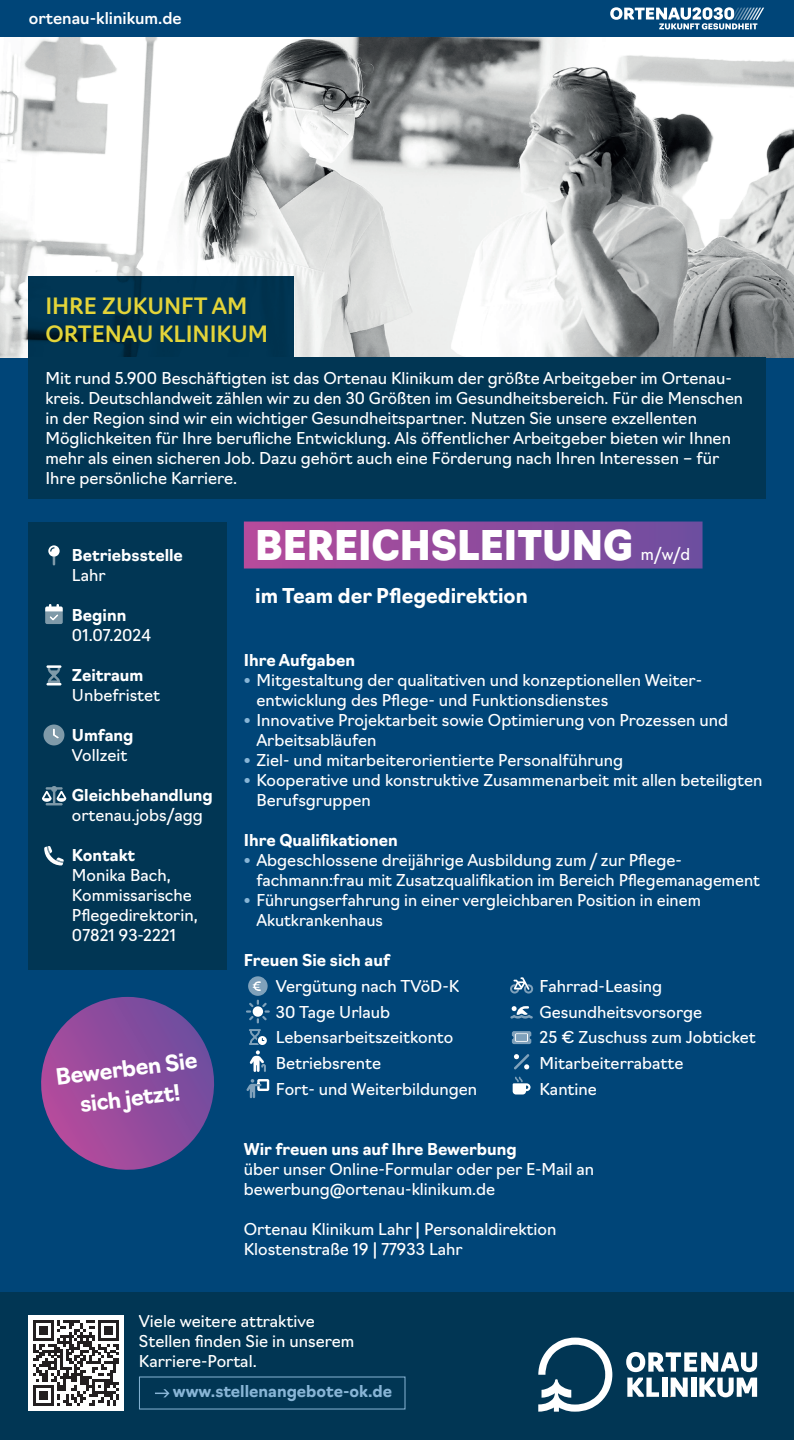
<style>
.page{position:relative;width:794px;height:1440px;background:#fff}
.page>*{position:absolute;margin:0;border:0;box-sizing:border-box;transform-origin:0 0}
.t1{font:900 40px "Navigo";color:#fff}
.t2{font:500 22px/28px "Navigo";color:#e4d439}
.t3{font:700 22px/30px "Navigo";color:#fff;text-align:center}
.t4{font:700 20px "Navigo";color:#fff}
.t5{font:16px/20px "Navigo";color:#fff}
.t6{font:700 16px "Navigo";color:#fff}
.t7{font:700 16px "Navigo";color:#88b5d6}
.t8{font:500 16px "Navigo";color:#fff}
.s1{font-family:"Dax Pro";font-weight:700;font-stretch:expanded;color:#88b5d6}
</style>
<div class="page">
<div style="left:0;top:357px;width:794px;height:1083px;background:#004578"></div>
<img style="left:0;top:37px;width:794px;height:320px">
<div style="left:244px;top:522px;width:458px;height:47px;background:linear-gradient(to right,#b64a9c,#6c4d9f)"></div>
<svg style="left:246px;top:976px;width:24px;height:47px"></svg>
<svg style="left:249px;top:1029px;width:18px;height:43px"></svg>
<svg style="left:246px;top:1079px;width:23px;height:19px"></svg>
<svg style="left:510px;top:977px;width:24px;height:17px"></svg>
<svg style="left:510px;top:1006px;width:23px;height:13px"></svg>
<svg style="left:512px;top:1031px;width:19px;height:13px"></svg>
<svg style="left:514px;top:1054px;width:15px;height:15px"></svg>
<svg style="left:512px;top:1077px;width:18px;height:18px"></svg>
<div style="left:0;top:1293px;width:794px;height:147px;background:#013654"></div>
<div style="left:28px;top:1315px;width:95px;height:95px;background:#fff"></div>
<svg style="left:33px;top:1320px;width:86px;height:85px"></svg>
<svg style="left:155px;top:1389px;width:14px;height:8px"></svg>
<svg style="left:538px;top:1338px;width:74px;height:74px"></svg>
<svg style="left:627px;top:1378px;width:32px;height:19px"></svg>
<div style="left:662px;top:1378px;width:5px;height:19px;background:#fff"></div>
<svg style="left:670px;top:1378px;width:17px;height:19px"></svg>
<div style="left:691px;top:1378px;width:5px;height:19px;background:#fff"></div>
<svg style="left:699px;top:1378px;width:58px;height:19px"></svg>
<svg style="left:626px;top:1352px;width:131px;height:20px"></svg>
<div style="left:28px;top:522px;width:199px;height:448px;background:#013654"></div>
<svg style="left:48px;top:545px;width:12px;height:20px"></svg>
<svg style="left:45px;top:604px;width:18px;height:20px"></svg>
<hr style="left:46px;top:665px;width:15px;height:3px;background:#fff">
<svg style="left:46px;top:668px;width:15px;height:17px"></svg>
<svg style="left:43px;top:725px;width:21px;height:20px"></svg>
<svg style="left:42px;top:786px;width:24px;height:19px"></svg>
<svg style="left:44px;top:846px;width:20px;height:19px"></svg>
<div style="left:28px;top:276px;width:266px;height:81px;background:#013654"></div>
<div style="left:28px;top:357px;width:737px;height:142px;background:#013654"></div>
<div style="left:0;top:0;width:794px;height:37px;background:#004578"></div>
<svg style="left:610px;top:7px;width:154px;height:23px"></svg>
<svg style="left:41px;top:997px;width:173px;height:173px"></svg>
<p class="t8" style="left:29px;top:6px;width:154px">ortenau-klinikum.de</p>
<h2 class="t2" style="left:45px;top:290px;width:224px">IHRE ZUKUNFT AM<br>ORTENAU KLINIKUM</h2>
<p class="t5" style="left:45px;top:367px;width:699px">Mit rund 5.900 Beschäftigten ist das Ortenau Klinikum der größte Arbeitgeber im Ortenau&shy;kreis. Deutschlandweit zählen wir zu den 30 Größten im Gesundheitsbereich. Für die Menschen in der Region sind wir ein wichtiger Gesundheitspartner. Nutzen Sie unsere exzellenten Möglichkeiten für Ihre berufliche Entwicklung. Als öffentlicher Arbeitgeber bieten wir Ihnen mehr als einen sicheren Job. Dazu gehört auch eine Förderung nach Ihren Interessen – für Ihre persönliche Karriere.</p>
<p class="t6" style="left:72px;top:543px;width:112px">Betriebsstelle</p>
<p class="t5" style="left:72px;top:564px;width:35px">Lahr</p>
<p class="t6" style="left:72px;top:603px;width:56px">Beginn</p>
<p class="t5" style="left:72px;top:624px;width:81px">01.07.2024</p>
<p class="t6" style="left:72px;top:663px;width:73px">Zeitraum</p>
<p class="t5" style="left:72px;top:684px;width:90px">Unbefristet</p>
<p class="t6" style="left:72px;top:723px;width:63px">Umfang</p>
<p class="t5" style="left:72px;top:744px;width:57px">Vollzeit</p>
<p class="t6" style="left:72px;top:783px;width:142px">Gleichbehandlung</p>
<p class="t5" style="left:72px;top:804px;width:132px">ortenau.jobs/agg</p>
<p class="t6" style="left:72px;top:843px;width:65px">Kontakt</p>
<p class="t5" style="left:72px;top:864px;width:127px">Monika Bach,<br>Kommissarische<br>Pflegedirektorin,<br>07821 93-2221</p>
<h2 class="t3" style="left:54px;top:1060px;width:144px;rotate:-7deg">Bewerben Sie sich jetzt!</h2>
<h1 class="t1" style="left:255px;top:514px;width:379px">BEREICHSLEITUNG</h1>
<p class="t4" style="left:255px;top:580px;width:274px">im Team der Pflegedirektion</p>
<p class="t5" style="left:641px;top:543px;width:51px">m/w/d</p>
<p class="t6" style="left:244px;top:648px;width:113px">Ihre Aufgaben</p>
<p class="t5" style="left:256px;top:669px;width:447px;text-indent:-12px"><span class="s1">•</span> Mitgestaltung der qualitativen und konzeptionellen Weiter&shy;entwicklung des Pflege- und Funktionsdienstes</p>
<p class="t5" style="left:256px;top:709px;width:473px;text-indent:-12px"><span class="s1">•</span> Innovative Projektarbeit sowie Optimierung von Prozessen und<br>Arbeitsabläufen</p>
<p class="t5" style="left:244px;top:749px;width:381px"><span class="s1">•</span> Ziel- und mitarbeiterorientierte Personalführung</p>
<p class="t5" style="left:256px;top:769px;width:508px;text-indent:-12px"><span class="s1">•</span> Kooperative und konstruktive Zusammenarbeit mit allen beteiligten<br>Berufsgruppen</p>
<p class="t6" style="left:244px;top:828px;width:155px">Ihre Qualifikationen</p>
<p class="t5" style="left:256px;top:849px;width:505px;text-indent:-12px"><span class="s1">•</span> Abgeschlossene dreijährige Ausbildung zum / zur Pflege&shy;fachmann:frau mit Zusatzqualifikation im Bereich Pflegemanagement</p>
<p class="t5" style="left:256px;top:889px;width:446px;text-indent:-12px"><span class="s1">•</span> Führungserfahrung in einer vergleichbaren Position in einem<br>Akutkrankenhaus</p>
<p class="t6" style="left:244px;top:948px;width:148px">Freuen Sie sich auf</p>
<p class="t5" style="left:276px;top:972px;width:203px;line-height:25.6px">Vergütung nach TVöD-K<br>30 Tage Urlaub<br>Lebensarbeitszeitkonto<br>Betriebsrente<br>Fort- und Weiterbildungen</p>
<p class="t5" style="left:539px;top:972px;width:217px;line-height:25.6px">Fahrrad-Leasing<br>Gesundheitsvorsorge<br>25 € Zuschuss zum Jobticket<br>Mitarbeiterrabatte<br>Kantine</p>
<p class="t6" style="left:244px;top:1136px;width:274px">Wir freuen uns auf Ihre Bewerbung</p>
<p class="t5" style="left:244px;top:1158px;width:352px">über unser Online-Formular oder per E-Mail an bewerbung@ortenau-klinikum.de</p>
<p class="t5" style="left:244px;top:1218px;width:314px">Ortenau Klinikum Lahr | Personaldirektion<br>Klostenstraße 19 | 77933 Lahr</p>
<p class="t5" style="left:139px;top:1310px;width:217px">Viele weitere attraktive<br>Stellen finden Sie in unserem<br>Karriere-Portal.</p>
<p class="t7" style="left:173px;top:1379px;width:221px">www.stellenangebote-ok.de</p>
</div>
